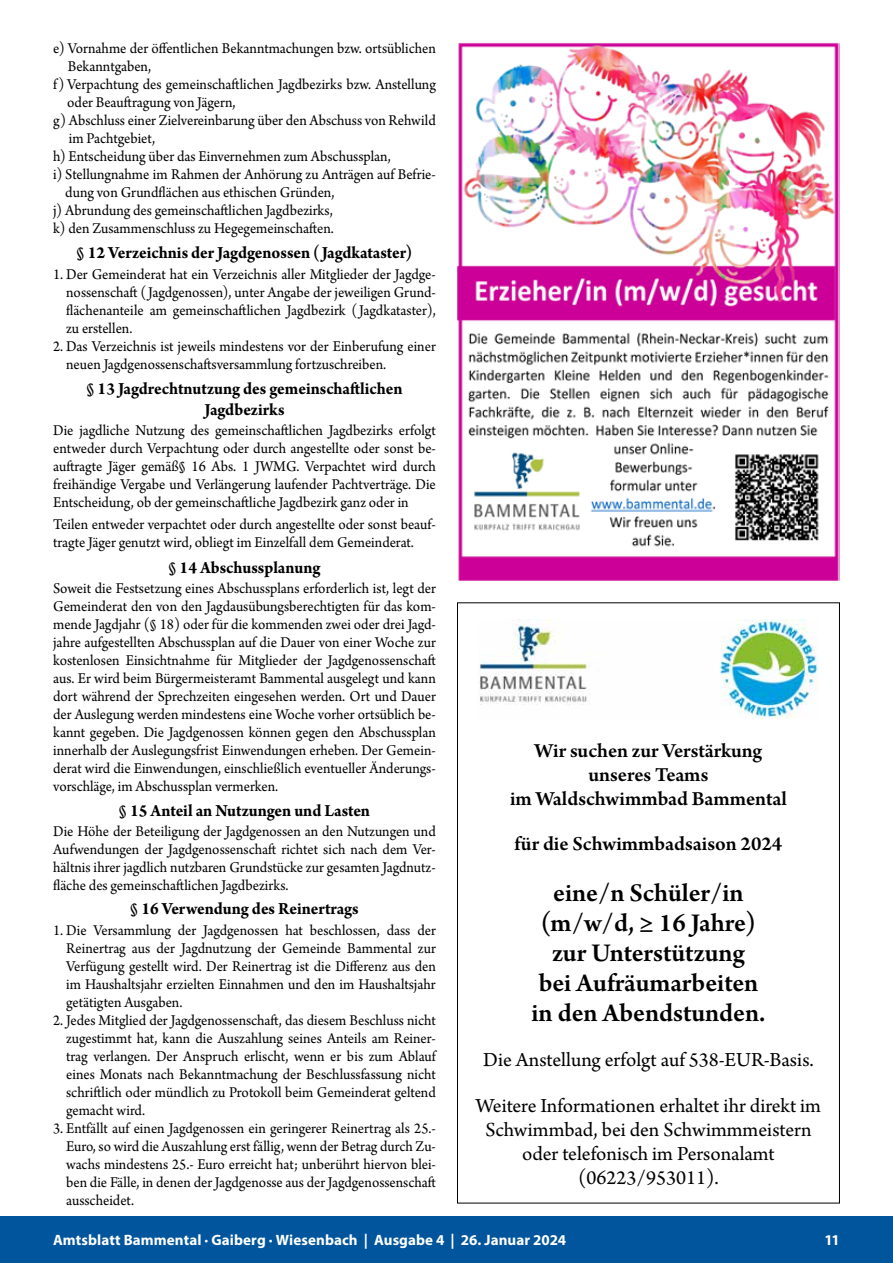
<style>
.page{position:relative;width:893px;height:1263px;background:#fff}
.page>*{position:absolute;margin:0;border:0;box-sizing:border-box;transform-origin:0 0}
.t1{font:600 27px/30px "Arno Pro";color:#000;text-align:center}
.t2{font:21px/24px "Arno Pro";color:#000;text-align:center}
.t3{font:600 21px/24px "Arno Pro";color:#000;text-align:center}
.t4{font:700 18px/21px "Arno Pro";letter-spacing:-.005em;color:#000;text-align:center;scale:.95 1}
.t5{font:15.75px/18px "Arno Pro";color:#000;text-align:justify;scale:.95 1}
.t6{font:700 15px "Myriad Pro";letter-spacing:.005em;color:#fff}
</style>
<div class="page">
<div style="left:0;top:1216px;width:893px;height:47px;background:#00559d"></div>
<img style="left:457px;top:42px;width:383px;height:538px">
<img style="left:478px;top:619px;width:341px;height:100px">
<p class="t5" style="left:53px;top:40px;width:404px">e) Vornahme der öffentlichen Bekanntmachungen bzw. ortsüblichen</p>
<p class="t5" style="left:68px;top:58px;width:89px">Bekanntgaben,</p>
<p class="t5" style="left:53px;top:76px;width:404px">f) Verpachtung des gemeinschaftlichen Jagdbezirks bzw. Anstellung</p>
<p class="t5" style="left:67px;top:94px;width:179px">oder Beauftragung von Jägern,</p>
<p class="t5" style="left:53px;top:112px;width:404px">g) Abschluss einer Zielvereinbarung über den Abschuss von Rehwild</p>
<p class="t5" style="left:69px;top:130px;width:92px">im Pachtgebiet,</p>
<p class="t5" style="left:53px;top:148px;width:357px">h) Entscheidung über das Einvernehmen zum Abschussplan,</p>
<p class="t5" style="left:53px;top:166px;width:404px">i) Stellungnahme im Rahmen der Anhörung zu Anträgen auf Befrie-</p>
<p class="t5" style="left:65px;top:184px;width:285px">dung von Grundflächen aus ethischen Gründen,</p>
<p class="t5" style="left:53px;top:202px;width:296px">j) Abrundung des gemeinschaftlichen Jagdbezirks,</p>
<p class="t5" style="left:53px;top:220px;width:297px">k) den Zusammenschluss zu Hegegemeinschaften.</p>
<p class="t4" style="left:77px;top:243px;width:355px">§ 12 Verzeichnis der Jagdgenossen (Jagdkataster)</p>
<p class="t5" style="left:66px;top:266px;width:391px;text-indent:-13px">1. Der Gemeinderat hat ein Verzeichnis aller Mitglieder der Jagdge&shy;nossenschaft ( Jagdgenossen), unter Angabe der jeweiligen Grund&shy;flächenanteile am gemeinschaftlichen Jagdbezirk ( Jagdkataster), zu erstellen.</p>
<p class="t5" style="left:66px;top:338px;width:391px;text-indent:-13px">2. Das Verzeichnis ist jeweils mindestens vor der Einberufung einer neuen Jagdgenossenschaftsversammlung fortzuschreiben.</p>
<p class="t4" style="left:86px;top:379px;width:334px">§ 13 Jagdrechtnutzung des gemeinschaftlichen<br>Jagdbezirks</p>
<p class="t5" style="left:53px;top:422px;width:404px">Die jagdliche Nutzung des gemeinschaftlichen Jagdbezirks erfolgt entweder durch Verpachtung oder durch angestellte oder sonst be&shy;auftragte Jäger gemäß§ 16 Abs. 1 JWMG. Verpachtet wird durch freihändige Vergabe und Verlängerung laufender Pachtverträge. Die Entscheidung, ob der gemeinschaftliche Jagdbezirk ganz oder in</p>
<p class="t5" style="left:53px;top:516px;width:404px">Teilen entweder verpachtet oder durch angestellte oder sonst beauf&shy;tragte Jäger genutzt wird, obliegt im Einzelfall dem Gemeinderat.</p>
<p class="t4" style="left:168px;top:557px;width:162px">§ 14 Abschussplanung</p>
<p class="t5" style="left:53px;top:580px;width:404px">Soweit die Festsetzung eines Abschussplans erforderlich ist, legt der Gemeinderat den von den Jagdausübungsberechtigten für das kom&shy;mende Jagdjahr (§ 18) oder für die kommenden zwei oder drei Jagd&shy;jahre aufgestellten Abschussplan auf die Dauer von einer Woche zur kostenlosen Einsichtnahme für Mitglieder der Jagdgenossenschaft aus. Er wird beim Bürgermeisteramt Bammental ausgelegt und kann dort während der Sprechzeiten eingesehen werden. Ort und Dauer der Auslegung werden mindestens eine Woche vorher ortsüblich be&shy;kannt gegeben. Die Jagdgenossen können gegen den Abschussplan innerhalb der Auslegungsfrist Einwendungen erheben. Der Gemein&shy;derat wird die Einwendungen, einschließlich eventueller Änderungs&shy;vorschläge, im Abschussplan vermerken.</p>
<p class="t4" style="left:119px;top:800px;width:266px">§ 15 Anteil an Nutzungen und Lasten</p>
<p class="t5" style="left:53px;top:823px;width:404px">Die Höhe der Beteiligung der Jagdgenossen an den Nutzungen und Aufwendungen der Jagdgenossenschaft richtet sich nach dem Ver&shy;hältnis ihrer jagdlich nutzbaren Grundstücke zur gesamten Jagdnutz&shy;fläche des gemeinschaftlichen Jagdbezirks.</p>
<p class="t4" style="left:130px;top:899px;width:242px">§ 16 Verwendung des Reinertrags</p>
<p class="t5" style="left:66px;top:922px;width:391px;text-indent:-13px">1. Die Versammlung der Jagdgenossen hat beschlossen, dass der Reinertrag aus der Jagdnutzung der Gemeinde Bammental zur Verfügung gestellt wird. Der Reinertrag ist die Differenz aus den im Haushaltsjahr erzielten Einnahmen und den im Haushaltsjahr getätigten Ausgaben.</p>
<p class="t5" style="left:66px;top:1012px;width:391px;text-indent:-13px">2. Jedes Mitglied der Jagdgenossenschaft, das diesem Beschluss nicht zugestimmt hat, kann die Auszahlung seines Anteils am Reiner&shy;trag verlangen. Der Anspruch erlischt, wenn er bis zum Ablauf eines Monats nach Bekanntmachung der Beschlussfassung nicht schriftlich oder mündlich zu Protokoll beim Gemeinderat geltend gemacht wird.</p>
<p class="t5" style="left:66px;top:1120px;width:391px;text-indent:-13px">3. Entfällt auf einen Jagdgenossen ein geringerer Reinertrag als 25.- Euro, so wird die Auszahlung erst fällig, wenn der Betrag durch Zu&shy;wachs mindestens 25.- Euro erreicht hat; unberührt hiervon blei&shy;ben die Fälle, in denen der Jagdgenosse aus der Jagdgenossenschaft ausscheidet.</p>
<h2 class="t3" style="left:510px;top:739px;width:278px">Wir suchen zur Verstärkung unseres Teams<br>im Waldschwimmbad Bammental</h2>
<h2 class="t3" style="left:515px;top:833px;width:269px">für die Schwimmbadsaison 2024</h2>
<h1 class="t1" style="left:531px;top:879px;width:235px">eine/n Schüler/in (m/w/d, ≥ 16 Jahre) zur Unterstützung<br>bei Aufräumarbeiten in den Abendstunden.</h1>
<h2 class="t2" style="left:476px;top:1038px;width:347px;line-height:45.3px">Die Anstellung erfolgt auf 538-EUR-Basis.<br>Weitere Informationen erhaltet ihr direkt im</h2>
<h2 class="t2" style="left:485px;top:1118px;width:328px">Schwimmbad, bei den Schwimmmeistern oder telefonisch im Personalamt (06223/953011).</h2>
<p class="t6" style="left:53px;top:1230px;width:515px">Amtsblatt Bammental · Gaiberg · Wiesenbach | Ausgabe 4 | 26. Januar 2024</p>
<p class="t6" style="left:824px;top:1230px;width:17px">11</p>
</div>
